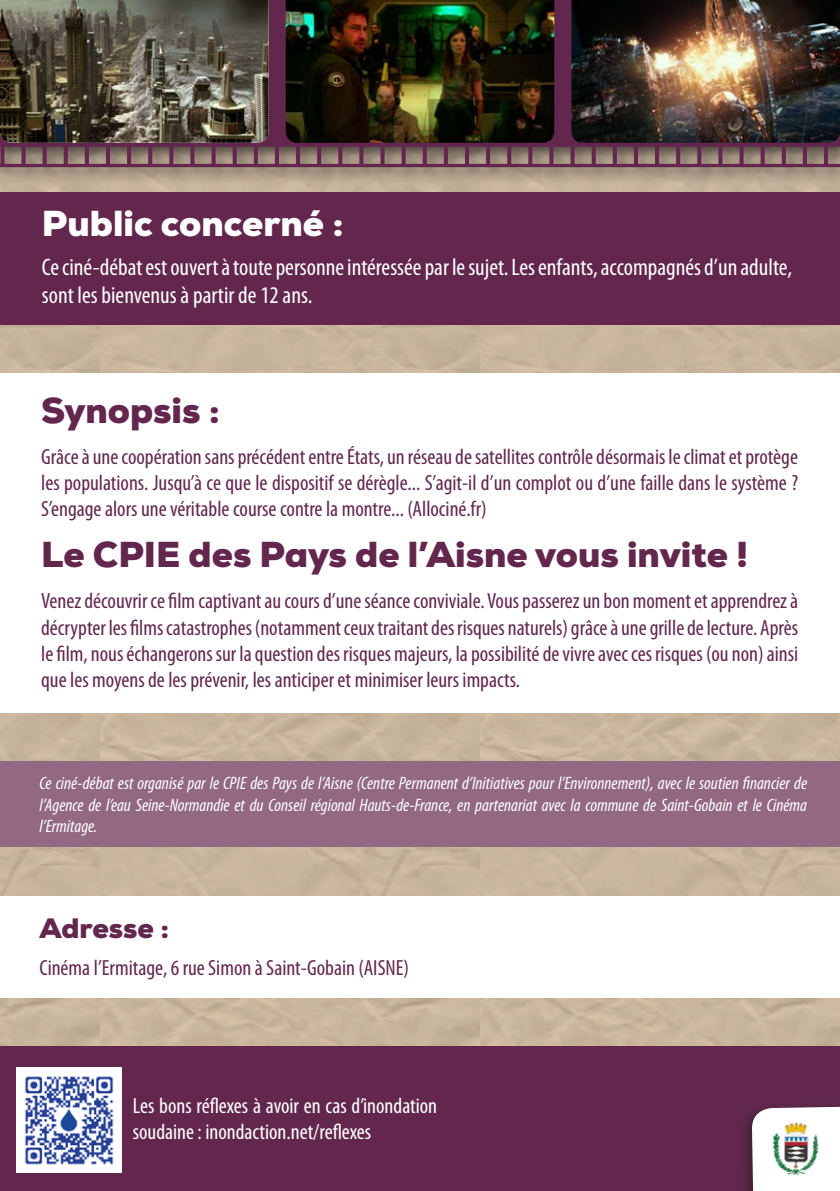
<style>
.page{position:relative;width:840px;height:1191px;background:#fff}
.page>*{position:absolute;margin:0;border:0;box-sizing:border-box;transform-origin:0 0}
.t1{font:900 36px "Nexa";color:#63274e}
.t2{font:900 36px "Nexa";color:#fff}
.t3{font:900 28px "Nexa";color:#63274e}
.t4{font:condensed 24px/28px "Myriad Pro";color:#fff}
.t5{font:condensed 22px/26.4px "Myriad Pro";color:#63274e;text-align:justify}
.t6{font:condensed 22px/26.4px "Myriad Pro";color:#fff}
.t7{font:italic condensed 18px/21.6px "Myriad Pro";color:#fff;text-align:justify}
</style>
<div class="page">
<img style="left:479px;top:184px;width:360px;height:189px">
<img style="left:99px;top:184px;width:380px;height:189px">
<img style="left:0;top:184px;width:99px;height:189px">
<div style="left:0;top:0;width:839px;height:184px;background:#231f20;opacity:.75"></div>
<svg style="left:0;top:143px;width:839px;height:24px;background:#78575f"></svg>
<div style="left:0;top:1046px;width:839px;height:145px;background:#63274e"></div>
<div style="left:0;top:192px;width:839px;height:132px;background:#63274e"></div>
<div style="left:0;top:0;width:839px;height:143px;background:#63274e"></div>
<div style="left:736px;top:1092px;width:103px;height:99px;background:#231f20;opacity:.6"></div>
<svg style="left:751px;top:1099px;width:88px;height:92px"></svg>
<div style="left:0;top:761px;width:839px;height:86px;background:#926883"></div>
<img style="left:0;top:0;width:268px;height:143px">
<img style="left:285px;top:0;width:269px;height:143px">
<img style="left:571px;top:0;width:268px;height:143px">
<img style="left:16px;top:1067px;width:105px;height:105px">
<img style="left:769px;top:1119px;width:52px;height:56px">
<h1 class="t2" style="left:42px;top:200px;width:303px">Public concerné :</h1>
<p class="t4" style="left:42px;top:253px;width:751px">Ce ciné-débat est ouvert à toute personne intéressée par le sujet. Les enfants, accompagnés d’un adulte, sont les bienvenus à partir de 12 ans.</p>
<h1 class="t1" style="left:41px;top:387px;width:180px">Synopsis :</h1>
<p class="t5" style="left:41px;top:443px;width:758px">Grâce à une coopération sans précédent entre États, un réseau de satellites contrôle désormais le climat et protège les populations. Jusqu’à ce que le dispositif se dérègle... S’agit-il d’un complot ou d’une faille dans le système ?<br>S’engage alors une véritable course contre la montre... (Allociné.fr)</p>
<h1 class="t1" style="left:41px;top:531px;width:707px">Le CPIE des Pays de l’Aisne vous invite !</h1>
<p class="t5" style="left:41px;top:587px;width:758px">Venez découvrir ce film captivant au cours d’une séance conviviale. Vous passerez un bon moment et apprendrez à décrypter les films catastrophes (notamment ceux traitant des risques naturels) grâce à une grille de lecture. Après le film, nous échangerons sur la question des risques majeurs, la possibilité de vivre avec ces risques (ou non) ainsi que les moyens de les prévenir, les anticiper et minimiser leurs impacts.</p>
<p class="t7" style="left:40px;top:772px;width:768px">Ce ciné-débat est organisé par le CPIE des Pays de l’Aisne (Centre Permanent d’Initiatives pour l’Environnement), avec le soutien financier de l’Agence de l’eau Seine-Normandie et du Conseil régional Hauts-de-France, en partenariat avec la commune de Saint-Gobain et le Cinéma l’Ermitage.</p>
<p class="t3" style="left:40px;top:910px;width:131px">Adresse :</p>
<p class="t5" style="left:40px;top:954px;width:371px">Cinéma l’Ermitage, 6 rue Simon à Saint-Gobain (AISNE)</p>
<p class="t6" style="left:133px;top:1091px;width:305px">Les bons réflexes à avoir en cas d’inondation soudaine : inondaction.net/reflexes</p>
</div>
